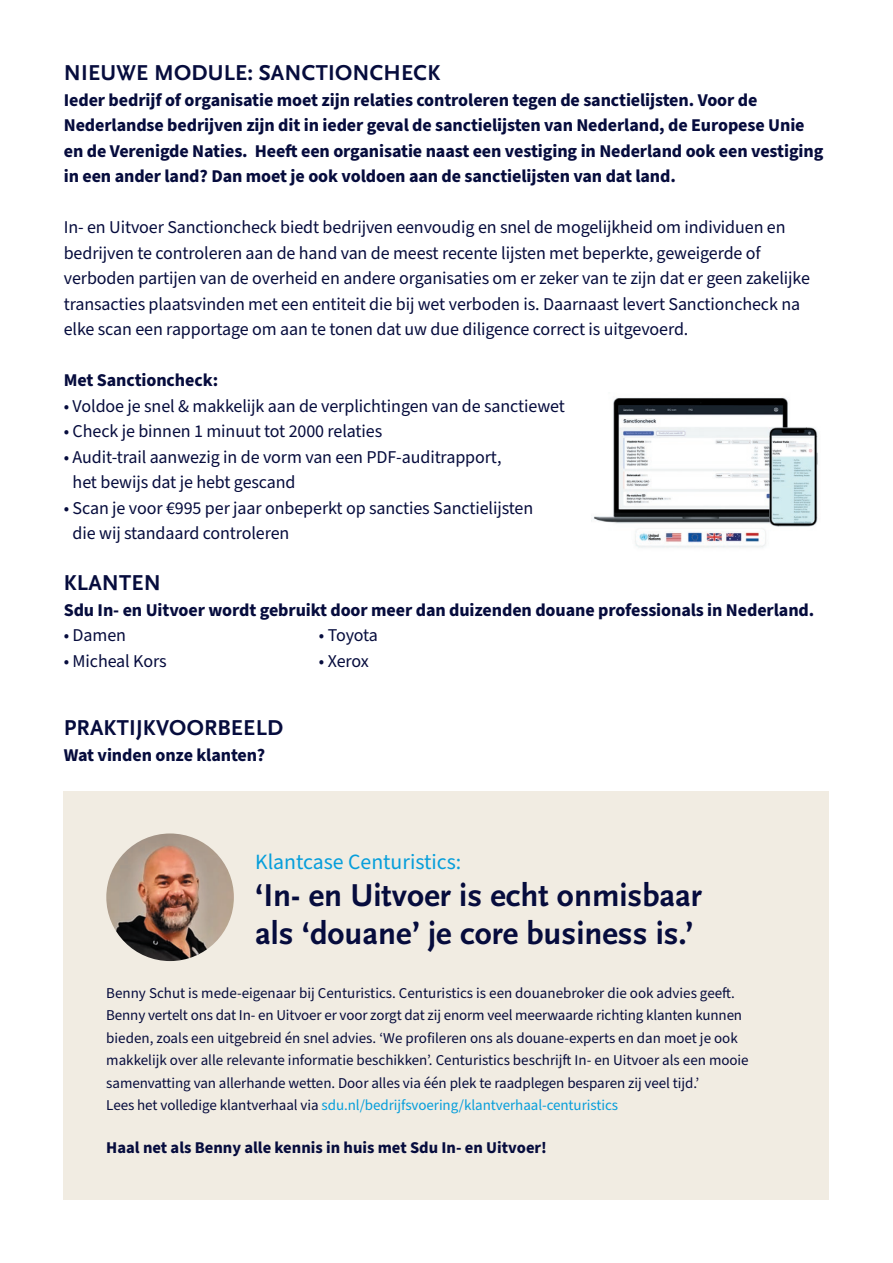
<style>
.page{position:relative;width:893px;height:1263px;background:#fff}
.page>*{position:absolute;margin:0;border:0;box-sizing:border-box;transform-origin:0 0}
.t1{font:700 33px/37.5px "Scala Sans Pro";color:#060c3d}
.t2{font:700 22.5px "Scala Sans Pro";letter-spacing:.01em;color:#060c3d}
.t3{font:21.75px "Source Sans Pro";color:#069edb}
.t4{font:18px/25.5px "Source Sans Pro";letter-spacing:-.005em;color:#060c3d}
.t5{font:700 18px/25.5px "Source Sans Pro";letter-spacing:-.005em;color:#060c3d}
.t6{font:700 16.5px "Source Sans Pro";color:#060c3d}
.t7{font:15px/22.5px "Source Sans Pro";letter-spacing:-.005em;color:#060c3d}
.s1{color:#069edb}
</style>
<div class="page">
<div style="left:64px;top:791px;width:765px;height:408px;background:#f1ece2"></div>
<img style="left:106px;top:833px;width:128px;height:128px;border-radius:64px">
<img style="left:591px;top:397px;width:227px;height:151px">
<p class="t2" style="left:64px;top:60px;width:378px">NIEUWE MODULE: SANCTIONCHECK</p>
<p class="t5" style="left:64px;top:88px;width:761px">Ieder bedrijf of organisatie moet zijn relaties controleren tegen de sanctielijsten. Voor de Nederlandse bedrijven zijn dit in ieder geval de sanctielijsten van Nederland, de Europese Unie en de Verenigde Naties. Heeft een organisatie naast een vestiging in Nederland ook een vestiging in een ander land? Dan moet je ook voldoen aan de sanctielijsten van dat land.</p>
<p class="t4" style="left:64px;top:215px;width:748px">In- en Uitvoer Sanctioncheck biedt bedrijven eenvoudig en snel de mogelijkheid om individuen en bedrijven te controleren aan de hand van de meest recente lijsten met beperkte, geweigerde of verboden partijen van de overheid en andere organisaties om er zeker van te zijn dat er geen zakelijke transacties plaatsvinden met een entiteit die bij wet verboden is. Daarnaast levert Sanctioncheck na elke scan een rapportage om aan te tonen dat uw due diligence correct is uitgevoerd.</p>
<p class="t5" style="left:64px;top:368px;width:156px">Met Sanctioncheck:</p>
<p class="t4" style="left:64px;top:394px;width:503px">• Voldoe je snel &amp; makkelijk aan de verplichtingen van de sanctiewet</p>
<p class="t4" style="left:64px;top:419px;width:320px">• Check je binnen 1 minuut tot 2000 relaties</p>
<p class="t4" style="left:73px;top:445px;width:430px;text-indent:-9px">• Audit-trail aanwezig in de vorm van een PDF-auditrapport, het bewijs dat je hebt gescand</p>
<p class="t4" style="left:73px;top:496px;width:462px;text-indent:-9px">• Scan je voor €995 per jaar onbeperkt op sancties Sanctielijsten die wij standaard controleren</p>
<p class="t2" style="left:64px;top:570px;width:99px">KLANTEN</p>
<p class="t5" style="left:64px;top:598px;width:752px">Sdu In- en Uitvoer wordt gebruikt door meer dan duizenden douane professionals in Nederland.</p>
<p class="t4" style="left:64px;top:623px;width:64px">• Damen</p>
<p class="t4" style="left:319px;top:623px;width:61px">• Toyota</p>
<p class="t4" style="left:64px;top:649px;width:104px">• Micheal Kors</p>
<p class="t4" style="left:319px;top:649px;width:52px">• Xerox</p>
<p class="t2" style="left:64px;top:715px;width:221px">PRAKTIJKVOORBEELD</p>
<p class="t5" style="left:64px;top:742px;width:203px">Wat vinden onze klanten?</p>
<p class="t3" style="left:255px;top:847px;width:208px">Klantcase Centuristics:</p>
<h1 class="t1" style="left:255px;top:877px;width:448px">‘In- en Uitvoer is echt onmisbaar als ‘douane’ je core business is.’</h1>
<p class="t7" style="left:106px;top:982px;width:644px">Benny Schut is mede-eigenaar bij Centuristics. Centuristics is een douanebroker die ook advies geeft.<br>Benny vertelt ons dat In- en Uitvoer er voor zorgt dat zij enorm veel meerwaarde richting klanten kunnen bieden, zoals een uitgebreid én snel advies. ‘We profileren ons als douane-experts en dan moet je ook makkelijk over alle relevante informatie beschikken’. Centuristics beschrijft In- en Uitvoer als een mooie samenvatting van allerhande wetten. Door alles via één plek te raadplegen besparen zij veel tijd.’<br>Lees het volledige klantverhaal via <span class="s1">sdu.nl/bedrijfsvoering/klantverhaal-centuristics</span></p>
<p class="t6" style="left:106px;top:1136px;width:442px">Haal net als Benny alle kennis in huis met Sdu In- en Uitvoer!</p>
</div>
